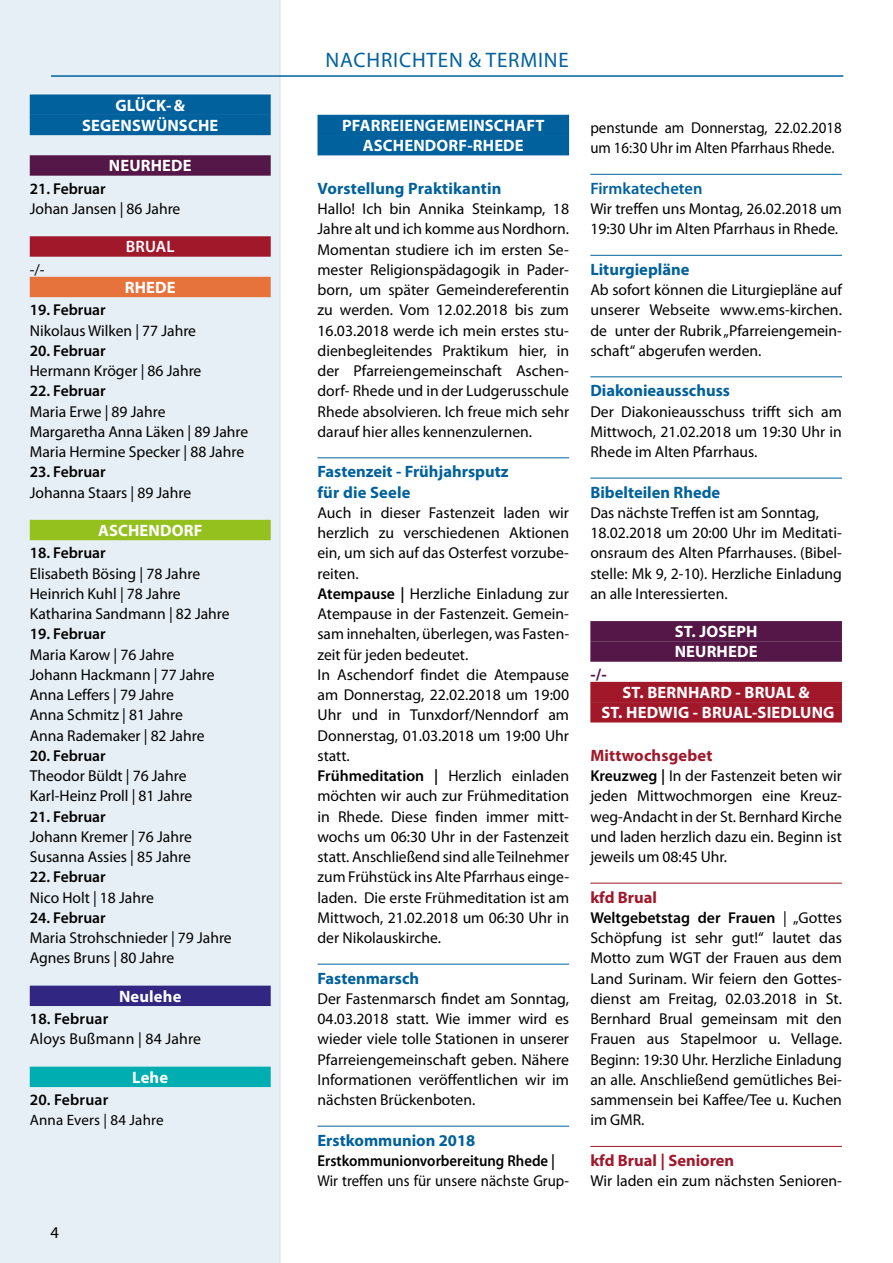
<style>
.page{position:relative;width:893px;height:1263px;background:#fff}
.page>*{position:absolute;margin:0;border:0;box-sizing:border-box;transform-origin:0 0}
.t1{font:21px "Myriad Pro";letter-spacing:.04em;color:#00619d}
.t2{font:700 16.5px/20.2px "Myriad Pro";letter-spacing:.01em;color:#fff;text-align:center}
.t3{font:700 16.5px/20.2px "Myriad Pro";color:#00619d}
.t4{font:700 16.5px "Myriad Pro";color:#a1182b}
.t5{font:600 16.5px "Myriad Pro";color:#00619d}
.t6{font:600 16.5px "Myriad Pro";letter-spacing:.01em;color:#fff}
.t7{font:700 16.5px "Myriad Pro";color:#541747}
.t8{font:16.5px "Myriad Pro";color:#000}
.t9{font:15.75px/20.2px "Myriad Pro";color:#000}
.t10{font:600 15.75px "Myriad Pro";color:#000}
.t11{font:15.75px/20.2px "Myriad Pro";color:#000;scale:.95 1}
.t12{font:15.75px "Myriad Pro";color:#000;scale:.94 1}
.t13{font:600 15.75px "Myriad Pro";color:#000;scale:.94 1}
.t14{font:15px "Myriad Pro";letter-spacing:.01em;color:#000}
.s1{font-weight:600}
</style>
<div class="page">
<div style="left:0;top:0;width:281px;height:1263px;background:#e6eff5"></div>
<div style="left:317px;top:115px;width:252px;height:20px;background:#00619d"></div>
<div style="left:317px;top:135px;width:252px;height:20px;background:#00619d"></div>
<hr style="left:317px;top:457px;width:252px;height:1px;background:#00619d">
<hr style="left:317px;top:964px;width:252px;height:1px;background:#00619d">
<hr style="left:317px;top:1126px;width:252px;height:1px;background:#00619d">
<hr style="left:590px;top:174px;width:252px;height:1px;background:#00619d">
<hr style="left:590px;top:255px;width:252px;height:1px;background:#00619d">
<hr style="left:590px;top:376px;width:252px;height:1px;background:#00619d">
<hr style="left:590px;top:478px;width:252px;height:1px;background:#00619d">
<div style="left:590px;top:621px;width:252px;height:20px;background:#541747"></div>
<div style="left:590px;top:641px;width:252px;height:21px;background:#541747"></div>
<div style="left:590px;top:682px;width:252px;height:20px;background:#a1182b"></div>
<div style="left:590px;top:702px;width:252px;height:20px;background:#a1182b"></div>
<hr style="left:590px;top:883px;width:252px;height:1px;background:#a1182b">
<hr style="left:590px;top:1146px;width:252px;height:1px;background:#a1182b">
<hr style="left:51px;top:75px;width:792px;height:2px;background:#00619d">
<div style="left:30px;top:95px;width:241px;height:20px;background:#00619d"></div>
<div style="left:30px;top:115px;width:241px;height:20px;background:#00619d"></div>
<div style="left:30px;top:155px;width:241px;height:21px;background:#541747"></div>
<div style="left:30px;top:236px;width:241px;height:21px;background:#a1182b"></div>
<div style="left:30px;top:277px;width:241px;height:20px;background:#e6723c"></div>
<div style="left:30px;top:520px;width:241px;height:20px;background:#95c11f"></div>
<div style="left:30px;top:986px;width:241px;height:20px;background:#312783"></div>
<div style="left:30px;top:1067px;width:241px;height:20px;background:#00adb1"></div>
<p class="t2" style="left:82px;top:94px;width:138px">GLÜCK-&amp;<br>SEGENSWÜNSCHE</p>
<p class="t2" style="left:109px;top:155px;width:84px">NEURHEDE</p>
<p class="t10" style="left:30px;top:178px;width:78px">21. Februar</p>
<p class="t9" style="left:30px;top:198px;width:152px">Johan Jansen | 86 Jahre</p>
<p class="t6" style="left:126px;top:236px;width:50px">BRUAL</p>
<p class="t9" style="left:30px;top:259px;width:16px">-/-</p>
<p class="t2" style="left:125px;top:277px;width:52px">RHEDE</p>
<p class="t10" style="left:30px;top:300px;width:78px">19. Februar</p>
<p class="t9" style="left:30px;top:320px;width:168px">Nikolaus Wilken | 77 Jahre</p>
<p class="t10" style="left:30px;top:340px;width:78px">20. Februar</p>
<p class="t9" style="left:30px;top:360px;width:173px">Hermann Kröger | 86 Jahre</p>
<p class="t10" style="left:30px;top:381px;width:78px">22. Februar</p>
<p class="t9" style="left:30px;top:401px;width:220px">Maria Erwe | 89 Jahre<br>Margaretha Anna Läken | 89 Jahre<br>Maria Hermine Specker | 88 Jahre</p>
<p class="t10" style="left:30px;top:462px;width:78px">23. Februar</p>
<p class="t9" style="left:30px;top:482px;width:163px">Johanna Staars | 89 Jahre</p>
<p class="t2" style="left:98px;top:520px;width:106px">ASCHENDORF</p>
<p class="t10" style="left:30px;top:543px;width:78px">18. Februar</p>
<p class="t9" style="left:30px;top:563px;width:201px">Elisabeth Bösing | 78 Jahre<br>Heinrich Kuhl | 78 Jahre<br>Katharina Sandmann | 82 Jahre</p>
<p class="t10" style="left:30px;top:624px;width:78px">19. Februar</p>
<p class="t9" style="left:30px;top:644px;width:186px">Maria Karow | 76 Jahre<br>Johann Hackmann | 77 Jahre<br>Anna Leffers | 79 Jahre<br>Anna Schmitz | 81 Jahre<br>Anna Rademaker | 82 Jahre</p>
<p class="t10" style="left:30px;top:746px;width:78px">20. Februar</p>
<p class="t9" style="left:30px;top:765px;width:164px">Theodor Büldt | 76 Jahre<br>Karl-Heinz Proll | 81 Jahre</p>
<p class="t10" style="left:30px;top:806px;width:78px">21. Februar</p>
<p class="t9" style="left:30px;top:826px;width:164px">Johann Kremer | 76 Jahre<br>Susanna Assies | 85 Jahre</p>
<p class="t10" style="left:30px;top:867px;width:78px">22. Februar</p>
<p class="t9" style="left:30px;top:887px;width:126px">Nico Holt | 18 Jahre</p>
<p class="t10" style="left:30px;top:908px;width:78px">24. Februar</p>
<p class="t9" style="left:30px;top:927px;width:204px">Maria Strohschnieder | 79 Jahre<br>Agnes Bruns | 80 Jahre</p>
<p class="t2" style="left:119px;top:985px;width:64px">Neulehe</p>
<p class="t10" style="left:30px;top:1009px;width:80px">18. Februar</p>
<p class="t9" style="left:30px;top:1029px;width:173px">Aloys Bußmann | 84 Jahre</p>
<p class="t2" style="left:132px;top:1066px;width:37px">Lehe</p>
<p class="t10" style="left:30px;top:1090px;width:80px">20. Februar</p>
<p class="t14" style="left:30px;top:1111px;width:135px">Anna Evers | 84 Jahre</p>
<p class="t8" style="left:51px;top:1222px;width:10px">4</p>
<h1 class="t1" style="left:325px;top:47px;width:245px">NACHRICHTEN &amp; TERMINE</h1>
<p class="t2" style="left:342px;top:115px;width:204px">PFARREIENGEMEINSCHAFT<br>ASCHENDORF-RHEDE</p>
<p class="t3" style="left:317px;top:178px;width:185px">Vorstellung Praktikantin</p>
<p class="t9" style="left:317px;top:198px;width:253px;text-align:justify">Hallo! Ich bin Annika Steinkamp, 18<br>Jahre alt und ich komme aus Nordhorn.<br>Momentan studiere ich im ersten Se&shy;mester Religionspädagogik in Pader&shy;born, um später Gemeindereferentin zu werden. Vom 12.02.2018 bis zum 16.03.2018 werde ich mein erstes stu&shy;dienbegleitendes Praktikum hier, in der Pfarreiengemeinschaft Aschen&shy;dorf- Rhede und in der Ludgerusschule Rhede absolvieren. Ich freue mich sehr darauf hier alles kennenzulernen.</p>
<p class="t3" style="left:317px;top:461px;width:192px">Fastenzeit - Frühjahrsputz für die Seele</p>
<p class="t9" style="left:317px;top:502px;width:253px">Auch in dieser Fastenzeit laden wir herzlich zu verschiedenen Aktionen ein, um sich auf das Osterfest vorzube&shy;reiten.<br><span class="s1">Atempause |</span> Herzliche Einladung zur Atempause in der Fastenzeit. Gemein&shy;sam innehalten, überlegen, was Fasten&shy;zeit für jeden bedeutet.<br>In Aschendorf findet die Atempause am Donnerstag, 22.02.2018 um 19:00<br>Uhr und in Tunxdorf/Nenndorf am Donnerstag, 01.03.2018 um 19:00 Uhr statt.<br><span class="s1">Frühmeditation |</span> Herzlich einladen möchten wir auch zur Frühmeditation in Rhede. Diese finden immer mitt&shy;wochs um 06:30 Uhr in der Fastenzeit statt. Anschließend sind alle Teilnehmer zum Frühstück ins Alte Pfarrhaus einge&shy;laden. Die erste Frühmeditation ist am Mittwoch, 21.02.2018 um 06:30 Uhr in der Nikolauskirche.</p>
<p class="t3" style="left:317px;top:967px;width:103px">Fastenmarsch</p>
<p class="t9" style="left:317px;top:988px;width:253px;text-align:justify">Der Fastenmarsch findet am Sonntag, 04.03.2018 statt. Wie immer wird es wieder viele tolle Stationen in unserer Pfarreiengemeinschaft geben. Nähere Informationen veröffentlichen wir im nächsten Brückenboten.</p>
<p class="t3" style="left:317px;top:1129px;width:159px">Erstkommunion 2018</p>
<p class="t13" style="left:317px;top:1150px;width:254px">Erstkommunionvorbereitung Rhede |</p>
<p class="t12" style="left:317px;top:1171px;width:269px">Wir treffen uns für unsere nächste Grup-</p>
<p class="t11" style="left:590px;top:117px;width:266px">penstunde am Donnerstag, 22.02.2018 um 16:30 Uhr im Alten Pfarrhaus Rhede.</p>
<p class="t5" style="left:590px;top:178px;width:114px">Firmkatecheten</p>
<p class="t9" style="left:590px;top:198px;width:253px">Wir treffen uns Montag, 26.02.2018 um<br>19:30 Uhr im Alten Pfarrhaus in Rhede.</p>
<p class="t3" style="left:590px;top:259px;width:101px">Liturgiepläne</p>
<p class="t9" style="left:590px;top:279px;width:253px;text-align:justify">Ab sofort können die Liturgiepläne auf unserer Webseite www.ems-kirchen. de unter der Rubrik „Pfarreiengemein&shy;schaft“ abgerufen werden.</p>
<p class="t3" style="left:590px;top:380px;width:141px">Diakonieausschuss</p>
<p class="t9" style="left:590px;top:401px;width:253px;text-align:justify">Der Diakonieausschuss trifft sich am Mittwoch, 21.02.2018 um 19:30 Uhr in Rhede im Alten Pfarrhaus.</p>
<p class="t3" style="left:590px;top:481px;width:131px">Bibelteilen Rhede</p>
<p class="t9" style="left:590px;top:502px;width:253px">Das nächste Treffen ist am Sonntag, 18.02.2018 um 20:00 Uhr im Meditati&shy;onsraum des Alten Pfarrhauses. (Bibel&shy;stelle: Mk 9, 2-10). Herzliche Einladung an alle Interessierten.</p>
<p class="t2" style="left:675px;top:621px;width:84px;text-align:left">ST. JOSEPH<br>NEURHEDE</p>
<p class="t7" style="left:590px;top:663px;width:18px">-/-</p>
<p class="t2" style="left:601px;top:682px;width:235px">ST. BERNHARD - BRUAL &amp;<br>ST. HEDWIG - BRUAL-SIEDLUNG</p>
<p class="t4" style="left:590px;top:744px;width:124px">Mittwochsgebet</p>
<p class="t9" style="left:590px;top:765px;width:253px;text-align:justify"><span class="s1">Kreuzweg |</span> In der Fastenzeit beten wir jeden Mittwochmorgen eine Kreuz&shy;weg-Andacht in der St. Bernhard Kirche und laden herzlich dazu ein. Beginn ist jeweils um 08:45 Uhr.</p>
<p class="t4" style="left:590px;top:886px;width:68px">kfd Brual</p>
<p class="t9" style="left:590px;top:907px;width:253px;text-align:justify"><span class="s1">Weltgebetstag der Frauen</span> | „Gottes Schöpfung ist sehr gut!“ lautet das Motto zum WGT der Frauen aus dem Land Surinam. Wir feiern den Gottes&shy;dienst am Freitag, 02.03.2018 in St.<br>Bernhard Brual gemeinsam mit den Frauen aus Stapelmoor u. Vellage.<br>Beginn: 19:30 Uhr. Herzliche Einladung an alle. Anschließend gemütliches Bei&shy;sammensein bei Kaffee/Tee u. Kuchen im GMR.</p>
<p class="t4" style="left:590px;top:1149px;width:145px">kfd Brual | Senioren</p>
<p class="t9" style="left:590px;top:1170px;width:253px">Wir laden ein zum nächsten Senioren-</p>
</div>
